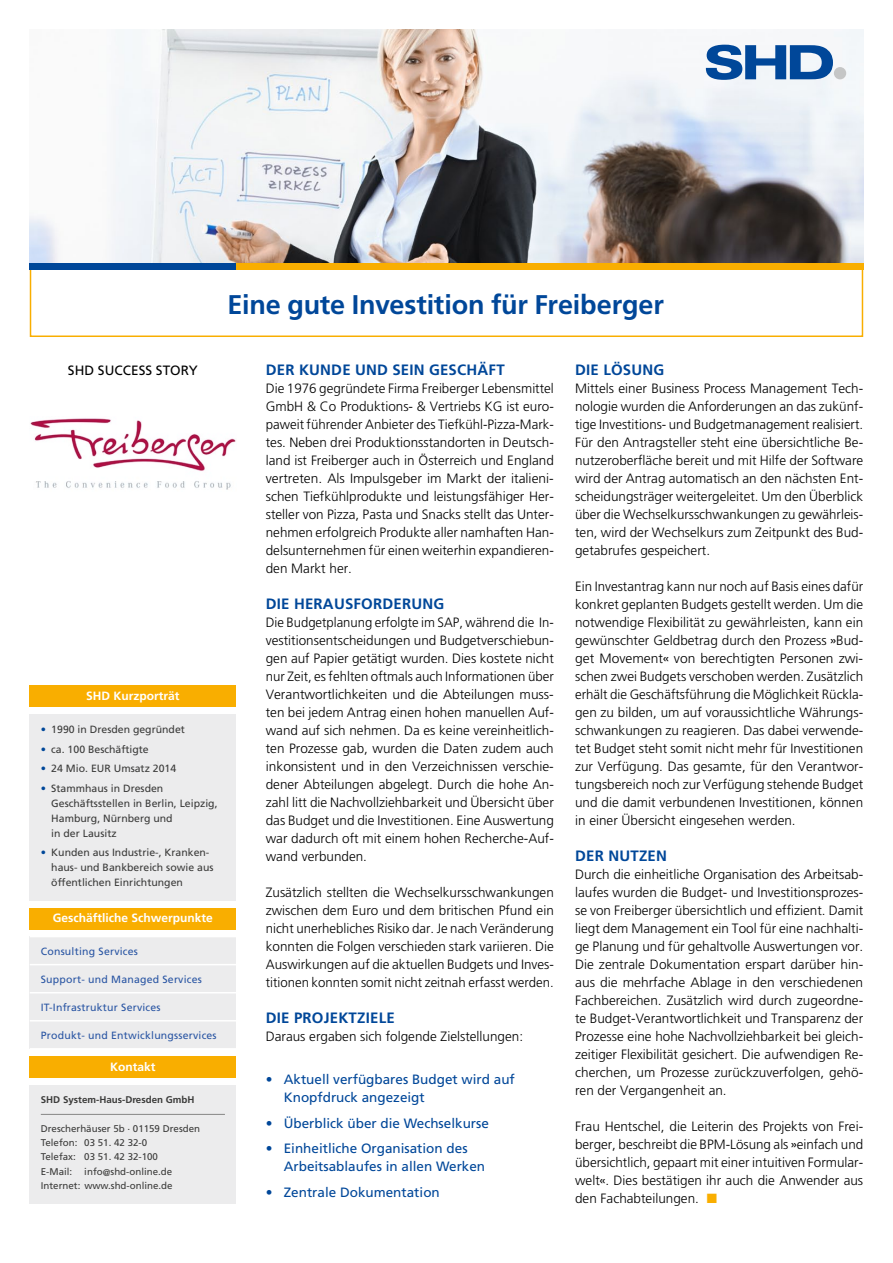
<style>
.page{position:relative;width:893px;height:1263px;background:#fff}
.page>*{position:absolute;margin:0;border:0;box-sizing:border-box;transform-origin:0 0}
.t1{font:700 27px "Frutiger LT";letter-spacing:-.005em;color:#004799}
.t2{font:700 15px "Frutiger LT";letter-spacing:.015em;color:#004799}
.t3{font:300 13.5px/18px "Frutiger LT";color:#000;text-align:justify}
.t4{font:13.5px/18px "Frutiger LT";color:#004799}
.t5{font:13.5px "Frutiger LT";letter-spacing:.005em;color:#000}
.t6{font:700 12px "Frutiger LT";color:#fff}
.t7{font:10.5px/15px "Frutiger LT";color:#3b3b3a}
.t8{font:10.5px "Frutiger LT";letter-spacing:.02em;color:#2955a3}
.t9{font:9.75px/14.2px "Frutiger LT";color:#3b3b3a}
.t10{font:700 9.75px "Frutiger LT";color:#3b3b3a}
.s1{color:#004799}
.s2{font-family:"Helsinki";font-weight:200}
.s3{color:#f9ae00}
</style>
<div class="page">
<img style="left:30px;top:30px;width:833px;height:234px">
<svg style="left:706px;top:45px;width:127px;height:35px"></svg>
<div style="left:834px;top:67px;width:12px;height:12px;background:#c5c6c6;border-radius:50%"></div>
<img style="left:30px;top:418px;width:206px;height:72px">
<div style="left:30px;top:264px;width:833px;height:73px;border:2px solid #f9ae00"></div>
<div style="left:236px;top:264px;width:627px;height:6px;background:#f9ae00"></div>
<div style="left:30px;top:264px;width:206px;height:6px;background:#004799"></div>
<div style="left:30px;top:1085px;width:206px;height:118px;background:#ececed"></div>
<hr style="left:41px;top:1114px;width:184px;height:1px;background:#878786">
<div style="left:30px;top:685px;width:206px;height:22px;background:#f9ae00"></div>
<div style="left:30px;top:714px;width:206px;height:186px;background:#ececed"></div>
<div style="left:30px;top:1021px;width:206px;height:28px;background:#ececed"></div>
<div style="left:30px;top:993px;width:206px;height:28px;background:#ececed"></div>
<div style="left:30px;top:965px;width:206px;height:28px;background:#ececed"></div>
<div style="left:30px;top:936px;width:206px;height:29px;background:#ececed"></div>
<div style="left:30px;top:908px;width:206px;height:21px;background:#f9ae00"></div>
<hr style="left:30px;top:964px;width:206px;height:1px;background:#fff">
<hr style="left:30px;top:1048px;width:206px;height:1px;background:#fff">
<hr style="left:30px;top:1020px;width:206px;height:1px;background:#fff">
<hr style="left:30px;top:992px;width:206px;height:1px;background:#fff">
<hr style="left:30px;top:936px;width:206px;height:1px;background:#fff">
<div style="left:30px;top:1056px;width:206px;height:21px;background:#f9ae00"></div>
<h1 class="t1" style="left:227px;top:288px;width:438px">Eine gute Investition für Freiberger</h1>
<p class="t5" style="left:68px;top:362px;width:132px">SHD Success Story</p>
<p class="t6" style="left:86px;top:689px;width:95px">SH D Kurzporträt</p>
<p class="t7" style="left:41px;top:722px;width:146px"><span class="s1">•</span> 1990 in Dresden gegründet</p>
<p class="t7" style="left:41px;top:741px;width:109px"><span class="s1">•</span> ca. 100 Beschäftigte</p>
<p class="t7" style="left:41px;top:761px;width:58px"><span class="s1">•</span> 24 Mio. EUR</p>
<p class="t7" style="left:114px;top:761px;width:64px">U msatz 2014</p>
<p class="t7" style="left:51px;top:780px;width:168px;text-indent:-10px"><span class="s1">•</span> Stammhaus in Dresden<br>Geschäftsstellen in Berlin, Leipzig,<br>Hamburg, Nürnberg und<br>in der Lausitz</p>
<p class="t7" style="left:51px;top:845px;width:164px;text-indent:-10px"><span class="s1">•</span> Kunden aus Industrie-, Kranken&shy;haus- und Bankbereich sowie aus öffentlichen E inrichtungen</p>
<p class="t6" style="left:53px;top:911px;width:162px">Geschäftliche Schwerpunkte</p>
<p class="t8" style="left:41px;top:945px;width:99px">Consulting Services</p>
<p class="t8" style="left:41px;top:973px;width:163px">Support- und Managed Services</p>
<p class="t8" style="left:41px;top:1001px;width:121px">IT-Infrastruktur Services</p>
<p class="t8" style="left:41px;top:1029px;width:177px">Produkt- und E ntwicklungsservices</p>
<p class="t6" style="left:110px;top:1059px;width:47px">Kontakt</p>
<p class="t10" style="left:41px;top:1094px;width:154px">SH D System-Haus-Dresden GmbH</p>
<p class="t9" style="left:41px;top:1121px;width:161px">Drescherhäuser 5b . 01159 Dresden<br>Telefon: 03 51. 42 32-0<br>Telefax: 03 51. 42 32-100<br>E-Mail: info@shd-online.de<br>Internet: www.shd-online.de</p>
<p class="t2" style="left:266px;top:361px;width:240px">Der Kunde und sein Geschäft</p>
<p class="t3" style="left:266px;top:379px;width:290px">Die 1976 gegründete Firma Freiberger Lebensmittel GmbH &amp; Co Produktions- &amp; Vertriebs KG ist euro&shy;paweit führender Anbieter des Tiefkühl-Pizza-Mark&shy;tes. Neben drei Produktionsstandorten in Deutsch&shy;land ist Freiberger auch in Österreich und England vertreten. Als Impulsgeber im Markt der italieni&shy;schen Tiefkühlprodukte und leistungsfähiger Her&shy;steller von Pizza, Pasta und Snacks stellt das Unter&shy;nehmen erfolgreich Produkte aller namhaften Han&shy;delsunternehmen für einen weiterhin expandieren&shy;den Markt her.</p>
<p class="t2" style="left:266px;top:595px;width:168px">Die H erausforderung</p>
<p class="t3" style="left:266px;top:613px;width:290px">Die Budgetplanung erfolgte im SAP, während die In&shy;vestitionsentscheidungen und Budgetverschiebun&shy;gen auf Papier getätigt wurden. Dies kostete nicht nur Zeit, es fehlten oftmals auch Informationen über Verantwortlichkeiten und die Abteilungen muss&shy;ten bei jedem Antrag einen hohen manuellen Auf&shy;wand auf sich nehmen. Da es keine vereinheitlich&shy;ten Prozesse gab, wurden die Daten zudem auch inkonsistent und in den Verzeichnissen verschie&shy;dener Abteilungen abgelegt. Durch die hohe An&shy;zahl litt die Nachvollziehbarkeit und Übersicht über das Budget und die Investitionen. Eine Auswertung war dadurch oft mit einem hohen Recherche-Auf&shy;wand verbunden.</p>
<p class="t3" style="left:266px;top:883px;width:290px">Zusätzlich stellten die Wechselkursschwankungen zwischen dem Euro und dem britischen Pfund ein nicht unerhebliches Risiko dar. Je nach Veränderung konnten die Folgen verschieden stark variieren. Die Auswirkungen auf die aktuellen Budgets und Inves&shy;titionen konnten somit nicht zeitnah erfasst werden.</p>
<p class="t2" style="left:266px;top:1009px;width:130px">Die Projektziele</p>
<p class="t3" style="left:266px;top:1027px;width:259px">Daraus ergaben sich folgende Zielstellungen:</p>
<p class="t4" style="left:284px;top:1071px;width:233px;text-indent:-18px">• Aktuell verfügbares Budget wird auf<br>Knopfdruck angezeigt</p>
<p class="t4" style="left:266px;top:1114px;width:225px">• Überblick über die Wechselkurse</p>
<p class="t4" style="left:284px;top:1140px;width:203px;text-indent:-18px">• E inheitliche Organisation des<br>Arbeitsablaufes in allen Werken</p>
<p class="t4" style="left:266px;top:1183px;width:176px">• Zentrale Dokumentation</p>
<p class="t2" style="left:575px;top:361px;width:79px">Die Lösung</p>
<p class="t3" style="left:575px;top:379px;width:290px">Mittels einer Business Process Management Tech&shy;nologie wurden die Anforderungen an das zukünf&shy;tige Investitions- und Budgetmanagement realisiert.<br>Für den Antragsteller steht eine übersichtliche Be&shy;nutzeroberfläche bereit und mit Hilfe der Software wird der Antrag automatisch an den nächsten Ent&shy;scheidungsträger weitergeleitet. Um den Überblick über die Wechselkursschwankungen zu gewährleis&shy;ten, wird der Wechselkurs zum Zeitpunkt des Bud&shy;getabrufes gespeichert.</p>
<p class="t3" style="left:575px;top:577px;width:290px">Ein Investantrag kann nur noch auf Basis eines dafür konkret geplanten Budgets gestellt werden. Um die notwendige Flexibilität zu gewährleisten, kann ein gewünschter Geldbetrag durch den Prozess <span class="s2">»</span>Bud&shy;get Movement<span class="s2">«</span> von berechtigten Personen zwi&shy;schen zwei Budgets verschoben werden. Zusätzlich erhält die Geschäftsführung die Möglichkeit Rückla&shy;gen zu bilden, um auf voraussichtliche Währungs&shy;schwankungen zu reagieren. Das dabei verwende&shy;tet Budget steht somit nicht mehr für Investitionen zur Verfügung. Das gesamte, für den Verantwor&shy;tungsbereich noch zur Verfügung stehende Budget und die damit verbundenen Investitionen, können in einer Übersicht eingesehen werden.</p>
<p class="t2" style="left:575px;top:847px;width:91px">Der Nutzen</p>
<p class="t3" style="left:575px;top:865px;width:290px">Durch die einheitliche Organisation des Arbeitsab&shy;laufes wurden die Budget- und Investitionsprozes&shy;se von Freiberger übersichtlich und effizient. Damit liegt dem Management ein Tool für eine nachhalti&shy;ge Planung und für gehaltvolle Auswertungen vor.<br>Die zentrale Dokumentation erspart darüber hin&shy;aus die mehrfache Ablage in den verschiedenen Fachbereichen. Zusätzlich wird durch zugeordne&shy;te Budget-Verantwortlichkeit und Transparenz der Prozesse eine hohe Nachvollziehbarkeit bei gleich&shy;zeitiger Flexibilität gesichert. Die aufwendigen Re&shy;cherchen, um Prozesse zurückzuverfolgen, gehö&shy;ren der Vergangenheit an.</p>
<p class="t3" style="left:575px;top:1117px;width:290px">Frau Hentschel, die Leiterin des Projekts von Frei&shy;berger, beschreibt die BPM-Lösung als <span class="s2">»</span>einfach und übersichtlich, gepaart mit einer intuitiven Formular&shy;welt<span class="s2">«</span>. Dies bestätigen ihr auch die Anwender aus den Fachabteilungen. <span class="s3">■</span></p>
</div>
